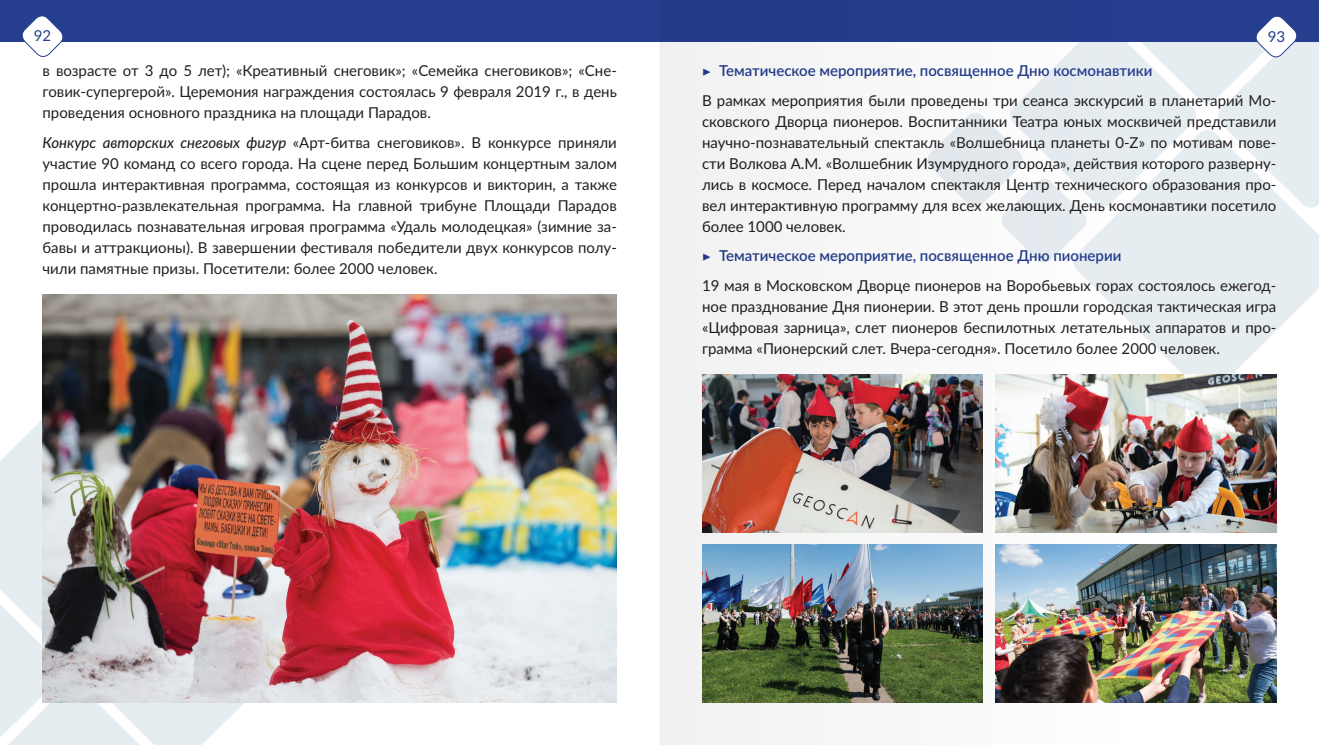
<style>
.page{position:relative;width:1319px;height:745px;background:#fff}
.page>*{position:absolute;margin:0;border:0;box-sizing:border-box;transform-origin:0 0}
.List_Paragraph{font:15px/21px "Lato";color:#231f20;text-align:justify}
.t1{font:600 15px "Lato";color:#253f8e}
.t2{font:15px "Lato";color:#253f8e}
.s1{font-weight:500;font-style:italic}
.s2{font-family:"Minion Pro";font-weight:400}
</style>
<div class="page">
<svg style="left:1120px;top:263px;width:198px;height:131px;fill:#e6edf1"></svg>
<div style="left:659px;top:0;width:659px;height:42px;background:#253f8e"></div>
<svg style="left:1120px;top:16px;width:198px;height:247px"></svg>
<div style="left:0;top:0;width:659px;height:42px;background:#253f8e"></div>
<svg style="left:0;top:393px;width:43px;height:130px;fill:#e6edf1"></svg>
<svg style="left:0;top:523px;width:353px;height:221px"></svg>
<svg style="left:22px;top:16px;width:41px;height:41px"></svg>
<img style="left:43px;top:294px;width:574px;height:408px">
<img style="left:1120px;top:374px;width:156px;height:158px">
<img style="left:1120px;top:544px;width:156px;height:158px">
<img style="left:660px;top:42px;width:460px;height:702px">
<p class="t2" style="left:34px;top:25px;width:19px">92</p>
<p class="t2" style="left:1267px;top:25px;width:19px">93</p>
<p class="List_Paragraph" style="left:43px;top:59px;width:576px">в возрасте от 3 до 5 лет); «Креативный снеговик»; «Семейка снеговиков»; «Сне&shy;говик-супергерой». Церемония награждения состоялась 9 февраля 2019 г., в день проведения основного праздника на площади Парадов.</p>
<p class="List_Paragraph" style="left:43px;top:131px;width:576px"><span class="s1">Конкурс авторских снеговых фигур</span> «Арт-битва снеговиков». В конкурсе приняли участие 90 команд со всего города. На сцене перед Большим концертным залом прошла интерактивная программа, состоящая из конкурсов и викторин, а также концертно-развлекательная программа. На главной трибуне Площади Парадов проводилась познавательная игровая программа «Удаль молодецкая» (зимние за&shy;бавы и аттракционы). В завершении фестиваля победители двух конкурсов полу&shy;чили памятные призы. Посетители: более 2000 человек.</p>
<p class="t1" style="left:702px;top:60px;width:452px"><span class="s2">▶</span> Тематическое мероприятие, посвященное Дню космонавтики</p>
<p class="List_Paragraph" style="left:702px;top:89px;width:576px">В рамках мероприятия были проведены три сеанса экскурсий в планетарий Мо&shy;сковского Дворца пионеров. Воспитанники Театра юных москвичей представили научно-познавательный спектакль «Волшебница планеты 0-Z» по мотивам пове&shy;сти Волкова А.М. «Волшебник Изумрудного города», действия которого разверну&shy;лись в космосе. Перед началом спектакля Центр технического образования про&shy;вел интерактивную программу для всех желающих. День космонавтики посетило более 1000 человек.</p>
<p class="t1" style="left:702px;top:245px;width:421px"><span class="s2">▶</span> Тематическое мероприятие, посвященное Дню пионерии</p>
<p class="List_Paragraph" style="left:702px;top:274px;width:576px">19 мая в Московском Дворце пионеров на Воробьевых горах состоялось ежегод&shy;ное празднование Дня пионерии. В этот день прошли городская тактическая игра «Цифровая зарница», слет пионеров беспилотных летательных аппаратов и про&shy;грамма «Пионерский слет. Вчера-сегодня». Посетило более 2000 человек.</p>
</div>
